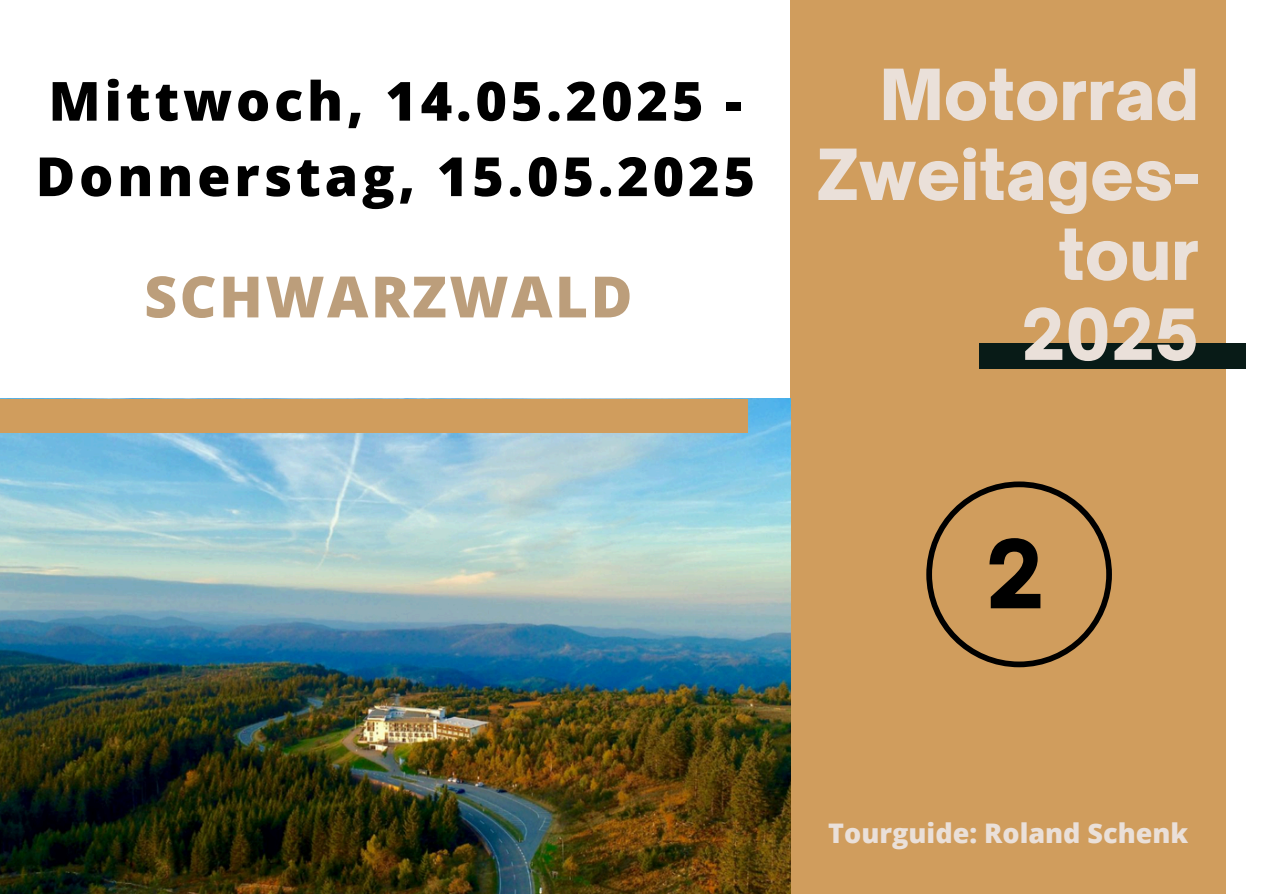
<style>
.page{position:relative;width:1263px;height:894px;background:#fff}
.page>*{position:absolute;margin:0;border:0;box-sizing:border-box;transform-origin:0 0}
.t1{font:900 90px "Open Sauce One";color:#000}
.t2{font:900 67.35px/79.8px "Open Sauce One";color:#eae0d9;text-align:right}
.t3{font:800 57px "Open Sans";letter-spacing:.045em;color:#bc9e7b}
.t4{font:800 54px/75.3px "Open Sans";letter-spacing:.07em;color:#000}
.t5{font:800 27px "Open Sans";color:#eae0d9}
</style>
<div class="page">
<div style="left:791px;top:0;width:435px;height:893px;background:#d09d5d"></div>
<img style="left:0;top:399px;width:791px;height:493px">
<div style="left:979px;top:342px;width:266px;height:26px;background:#081b17"></div>
<div style="left:0;top:399px;width:748px;height:34px;background:#d09d5d"></div>
<svg style="left:926px;top:481px;width:186px;height:186px"></svg>
<p class="t4" style="left:36px;top:62px;width:721px">Mittwoch, 14.05.2025 -<br>Donnerstag, 15.05.2025</p>
<p class="t2" style="left:817px;top:54px;width:384px">Motorrad<br>Zweitages&shy;tour<br>2025</p>
<p class="t3" style="left:144px;top:256px;width:490px">SCHWARZWALD</p>
<h1 class="t1" style="left:986px;top:518px;width:60px">2</h1>
<p class="t5" style="left:828px;top:813px;width:362px">Tourguide: Roland Schenk</p>
</div>
